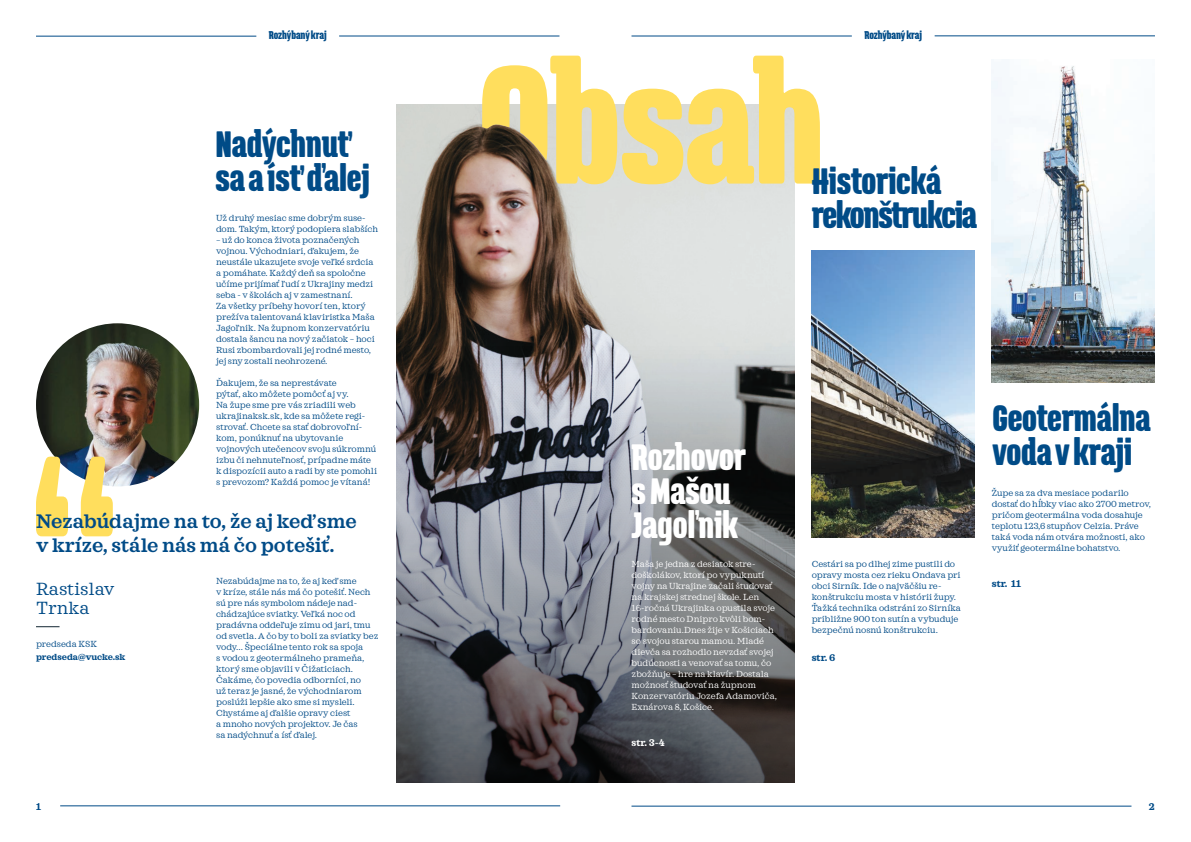
<style>
.page{position:relative;width:1191px;height:842px;background:#fff}
.page>*{position:absolute;margin:0;border:0;box-sizing:border-box;transform-origin:0 0}
.t1{font:900 32.5px/34px "Triump";letter-spacing:-.01em;color:#004b87;scale:.8 1}
.t2{font:900 32.5px/34px "Triump";letter-spacing:-.05em;color:#004b87;scale:.8 1}
.t3{font:900 32.5px/34px "Triump";letter-spacing:-.01em;color:#fff;scale:.8 1}
.t4{font:600 20px/24px "Sagona";color:#004b87}
.t5{font:18px/19px "Sagona";color:#004b87}
.t6{font:900 10px "Triump";letter-spacing:-.01em;color:#004b87;scale:.8 1}
.t7{font:700 10px "Sagona";color:#004b87}
.t8{font:700 10px "Sagona";color:#fff}
.t9{font:9px/11px "Sagona";color:#004b87}
.t10{font:9px/11px "Sagona";color:#fff}
.t11{font:700 9px "Sagona";color:#004b87}
</style>
<div class="page">
<img style="left:36px;top:323px;width:163px;height:163px;border-radius:82px">
<img style="left:396px;top:104px;width:398px;height:216px">
<svg style="left:396px;top:320px;width:398px;height:463px;background:#6e6f74"></svg>
<svg style="left:36px;top:626px;width:24px;height:1px"></svg>
<hr style="left:36px;top:36px;width:220px;height:1px;background:#004b87">
<img style="left:811px;top:251px;width:163px;height:286px">
<hr style="left:631px;top:806px;width:500px;height:1px;background:#004b87">
<hr style="left:60px;top:806px;width:500px;height:1px;background:#004b87">
<hr style="left:339px;top:36px;width:220px;height:1px;background:#004b87">
<hr style="left:631px;top:36px;width:221px;height:1px;background:#004b87">
<hr style="left:934px;top:36px;width:221px;height:1px;background:#004b87">
<img style="left:991px;top:66px;width:164px;height:317px">
<svg style="left:36px;top:457px;width:77px;height:79px"></svg>
<svg style="left:482px;top:56px;width:338px;height:128px;fill:#ffde5d"></svg>
<p class="t6" style="left:269px;top:28px;width:74px">Rozhýbaný kraj</p>
<p class="t6" style="left:864px;top:28px;width:74px">Rozhýbaný kraj</p>
<h1 class="t1" style="left:215px;top:126px;width:194px">Nadýchnuť sa aísť ďalej</h1>
<p class="t9" style="left:216px;top:213px;width:163px">Už druhý mesiac sme dobrým suse&shy;dom. Takým, ktorý podopiera slabších</p>
<p class="t9" style="left:216px;top:235px;width:160px">– už do konca života poznačených vojnou. Východniari, ďakujem, že neustále ukazujete svoje veľké srdcia a pomáhate. Každý deň sa spoločne učíme prijímať ľ udí z Ukrajiny medzi seba - v školách aj v zamestnaní.<br>Za všetky príbehy hovorí ten, ktorý prežíva talentovaná klaviristka Maša Jagoľnik. Na župnom konzervatóriu dostala šancu na nový začiatok – hoci Rusi zbombardovali jej rodné mesto, jej sny zostali neohrozené.</p>
<p class="t9" style="left:216px;top:378px;width:162px">Ďakujem, že sa neprestávate<br>pýtať, ako môžete pomôcť aj vy.<br>Na župe sme pre vás zriadili web ukrajinaksk.sk, kde sa môžete regi&shy;strovať. Chcete sa stať dobrovoľní&shy;kom, ponúknuť na ubytovanie vojnových utečencov svoju súkromnú izbu či nehnuteľnosť, prípadne máte k dispozícii auto a radi by ste pomohli s prevozom? Každá pomoc je vítaná!</p>
<h2 class="t4" style="left:36px;top:510px;width:322px">Nezabúdajme na to, že aj keď sme v kríze, stále nás má čo potešiť.</h2>
<h3 class="t5" style="left:36px;top:580px;width:80px">Rastislav<br>Trnka</h3>
<p class="t9" style="left:36px;top:639px;width:63px">predseda KSK</p>
<p class="t11" style="left:36px;top:652px;width:91px">predseda@vucke.sk</p>
<p class="t7" style="left:36px;top:800px;width:6px">1</p>
<p class="t9" style="left:216px;top:576px;width:164px">Nezabúdajme na to, že aj keď sme<br>v kríze, stále nás má čo potešiť. Nech sú pre nás symbolom nádeje nad&shy;chádzajúce sviatky. Veľká noc od pradávna oddeľ uje zimu od jari, tmu od svetla. A čo by to boli za sviatky bez vody... Špeciálne tento rok sa spoja<br>s vodou z geotermálneho prameňa, ktorý sme objavili v Čižaticiach.<br>Čakáme, čo povedia odborníci, no<br>už teraz je jasné, že východniarom poslúži lepšie ako sme si mysleli.<br>Chystáme aj ďalšie opravy ciest<br>a mnoho nových projektov. Je čas<br>sa nadýchnuť a ísť ďalej.</p>
<h1 class="t2" style="left:811px;top:163px;width:208px">Historická rekonštrukcia</h1>
<h1 class="t3" style="left:631px;top:439px;width:144px">Rozhovor s Mašou<br>Jagoľnik</h1>
<p class="t10" style="left:631px;top:559px;width:147px">Maša je jedna z desiatok stre&shy;doškolákov, ktorí po vypuknutí vojny na Ukrajine začali študovať na krajskej strednej škole. Len<br>16-ročná Ukrajinka opustila svoje rodné mesto Dnipro kvôli bom&shy;bardovaniu.Dnes žije v Košiciach so svojou starou mamou. Mladé dievča sa rozhodlo nevzdať svojej budúcnosti a venovať sa tomu, čo zbožňuje – hre na klavír. Dostala možnosť študovať na župnom<br>Konzervatóriu Jozefa Adamoviča,<br>Exnárova 8, Košice.</p>
<p class="t8" style="left:631px;top:736px;width:35px">str. 3-4</p>
<p class="t9" style="left:811px;top:559px;width:151px">Cestári sa po dlhej zime pustili do opravy mosta cez rieku Ondava pri obci Sirník. Ide o najväčšiu re&shy;konštrukciu mosta v histórii župy.<br>Ťažká technika odstráni zo Sirníka približne 900 ton sutín a vybuduje bezpečnú nosnú konštrukciu.</p>
<p class="t7" style="left:811px;top:652px;width:25px">str. 6</p>
<h1 class="t1" style="left:992px;top:400px;width:199px">Geotermálna voda v kraji</h1>
<p class="t9" style="left:991px;top:488px;width:161px">Župe sa za dva mesiace podarilo dostať do hĺbky viac ako 2700 metrov, pričom geotermálna voda dosahuje teplotu 123,6 stupňov Celzia. Práve taká voda nám otvára možnosti, ako využiť geotermálne bohatstvo.</p>
<p class="t7" style="left:991px;top:577px;width:31px">str. 11</p>
<p class="t7" style="left:1149px;top:800px;width:7px">2</p>
</div>
